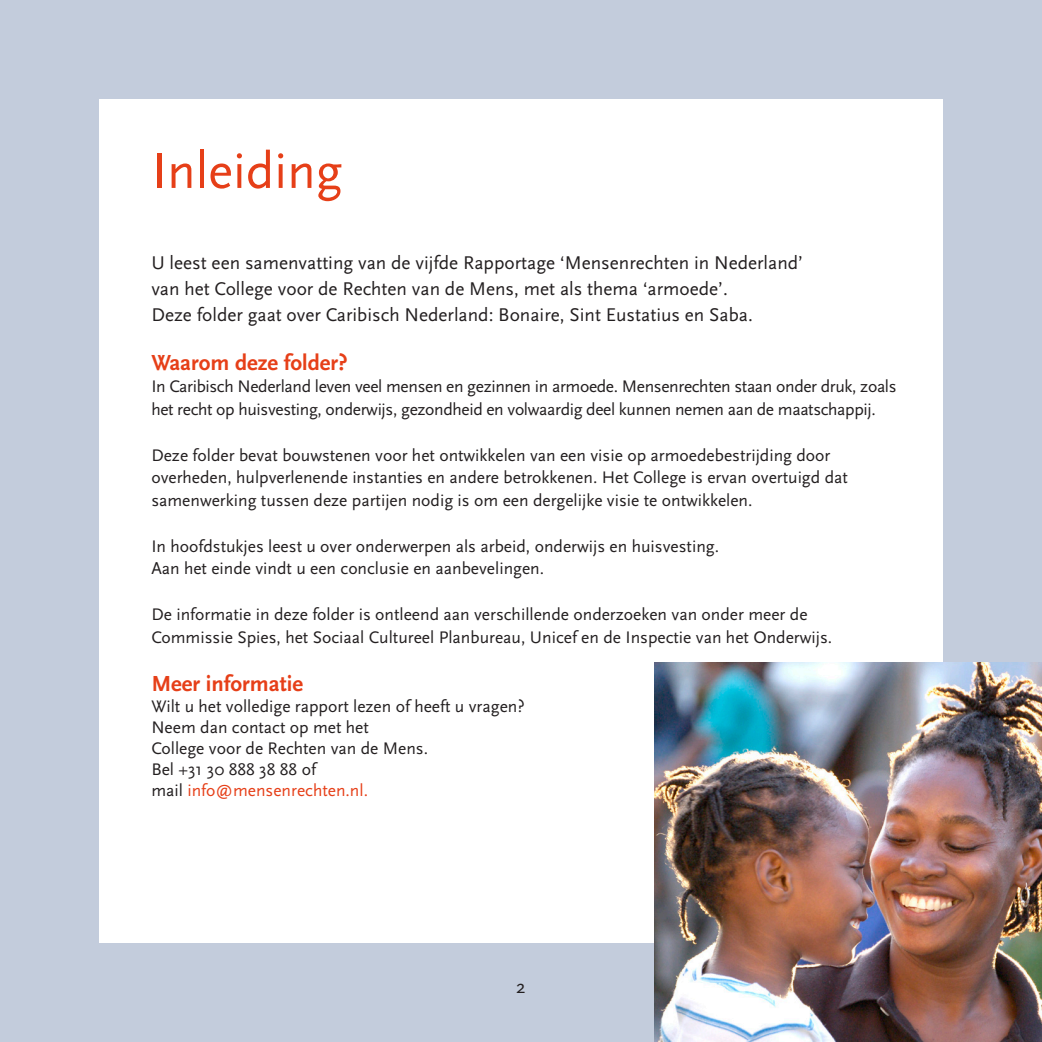
<style>
.page{position:relative;width:1042px;height:1042px;background:#c3ccdc}
.page>*{position:absolute;margin:0;border:0;box-sizing:border-box;transform-origin:0 0}
.t1{font:52.5px "Scala Sans";color:#e63f18}
.t2{font:700 22.75px "Scala Sans";color:#e63f18}
.t3{font:19.25px/26.2px "Scala Sans";color:#231f20}
.t4{font:17.5px/22.8px "Scala Sans";color:#231f20}
.t5{font:17.5px/22.8px "Scala Sans";letter-spacing:-.02em;color:#231f20}
.s1{color:#e63f18}
</style>
<div class="page">
<div style="left:99px;top:99px;width:844px;height:844px;background:#fff"></div>
<img style="left:655px;top:662px;width:387px;height:380px">
<h1 class="t1" style="left:151px;top:142px;width:192px">Inleiding</h1>
<p class="t3" style="left:151px;top:250px;width:653px">U leest een samenvatting van de vijfde Rapportage ‘Mensenrechten in Nederland’ van het College voor de Rechten van de Mens, met als thema ‘armoede’.<br>Deze folder gaat over Caribisch Nederland: Bonaire, Sint Eustatius en Saba.</p>
<h2 class="t2" style="left:151px;top:350px;width:198px">Waarom deze folder?</h2>
<p class="t5" style="left:151px;top:376px;width:747px">In Caribisch Nederland leven veel mensen en gezinnen in armoede. Mensenrechten staan onder druk, zoals het recht op huisvesting, onderwijs, gezondheid en volwaardig deel kunnen nemen aan de maatschappij.</p>
<p class="t4" style="left:151px;top:444px;width:698px">Deze folder bevat bouwstenen voor het ontwikkelen van een visie op armoedebestrijding door overheden, hulpverlenende instanties en andere betrokkenen. Het College is ervan overtuigd dat samenwerking tussen deze partijen nodig is om een dergelijke visie te ontwikkelen.</p>
<p class="t4" style="left:151px;top:535px;width:569px">In hoofdstukjes leest u over onderwerpen als arbeid, onderwijs en huisvesting.<br>Aan het einde vindt u een conclusie en aanbevelingen.</p>
<p class="t4" style="left:151px;top:603px;width:682px">De informatie in deze folder is ontleend aan verschillende onderzoeken van onder meer de<br>Commissie Spies, het Sociaal Cultureel Planbureau, Unicef en de Inspectie van het Onderwijs.</p>
<h2 class="t2" style="left:151px;top:671px;width:153px">Meer informatie</h2>
<p class="t4" style="left:151px;top:696px;width:375px;line-height:21px">Wilt u het volledige rapport lezen of heeft u vragen?<br>Neem dan contact op met het<br>College voor de Rechten van de Mens.<br>Bel +31 30 888 38 88 of<br>mail <span class="s1">info@mensenrechten.nl.</span></p>
<p class="t3" style="left:516px;top:974px;width:11px">2</p>
</div>
